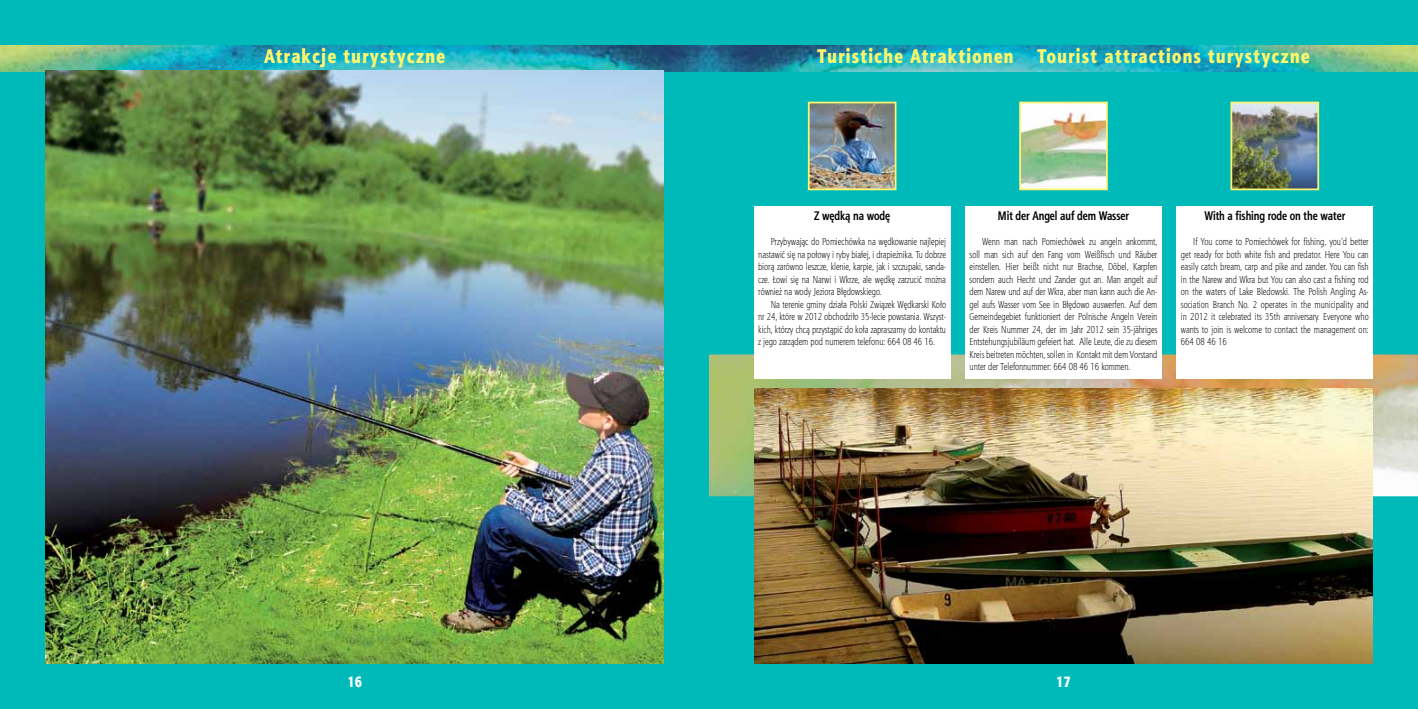
<style>
.page{position:relative;width:1418px;height:709px;background:#fff}
.page>*{position:absolute;margin:0;border:0;box-sizing:border-box;transform-origin:0 0}
.t1{font:20px "Aerton Cnd EFN Black";letter-spacing:.075em;color:#fff56d}
.t2{font:15px "Aerton Cnd EFN Black";color:#fff}
.t3{font:700 12.5px "Aerton Cnd EFN";color:#000}
.t4{font:300 10px/12.5px "Aerton Cnd EFN";color:#000;text-align:justify}
</style>
<div class="page">
<div style="left:0;top:0;width:1417px;height:709px;background:#00bab9"></div>
<img style="left:0;top:45px;width:709px;height:26px">
<img style="left:709px;top:45px;width:708px;height:26px">
<img style="left:45px;top:71px;width:619px;height:593px">
<img style="left:709px;top:354px;width:708px;height:142px">
<img style="left:1022px;top:105px;width:82px;height:82px">
<div style="left:1019px;top:102px;width:88px;height:88px;border:2px solid #fff570"></div>
<img style="left:810px;top:105px;width:83px;height:82px">
<div style="left:807px;top:102px;width:89px;height:88px;border:2px solid #fff570"></div>
<img style="left:1233px;top:105px;width:82px;height:82px">
<div style="left:1230px;top:102px;width:88px;height:88px;border:2px solid #fff570"></div>
<div style="left:754px;top:207px;width:196px;height:172px;background:#fff"></div>
<div style="left:965px;top:207px;width:196px;height:172px;background:#fff"></div>
<div style="left:1176px;top:207px;width:196px;height:172px;background:#fff"></div>
<img style="left:754px;top:389px;width:618px;height:275px">
<h1 class="t1" style="left:264px;top:44px;width:182px">Atrakcje turystyczne</h1>
<h1 class="t1" style="left:817px;top:44px;width:494px">Turistiche Atraktionen Tourist attractions turystyczne</h1>
<p class="t3" style="left:814px;top:208px;width:77px">Z wędką na wodę</p>
<p class="t4" style="left:758px;top:235px;width:189px;text-indent:12px">Przybywając do Pomiechówka na wędkowanie najlepiej nastawić się na połowy i ryby białej, i drapieżnika. Tu dobrze biorą zarówno leszcze, klenie, karpie, jak i szczupaki, sanda&shy;cze. Łowi się na Narwi i Wkrze, ale wędkę zarzucić można również na wody Jeziora Błędowskiego.</p>
<p class="t4" style="left:758px;top:298px;width:189px;text-indent:12px">Na terenie gminy działa Polski Związek Wędkarski Koło nr 24, które w 2012 obchodziło 35-lecie powstania. Wszyst&shy;kich, którzy chcą przystąpić do koła zapraszamy do kontaktu z jego zarządem pod numerem telefonu: 664 08 46 16.</p>
<p class="t3" style="left:998px;top:208px;width:132px">Mit der Angel auf dem Wasser</p>
<p class="t4" style="left:969px;top:235px;width:189px;text-indent:12px">Wenn man nach Pomiechówek zu angeln ankommt, soll man sich auf den Fang vom Weißfisch und Räuber einstellen. Hier beißt nicht nur Brachse, Döbel, Karpfen sondern auch Hecht und Zander gut an. Man angelt auf dem Narew und auf der Wkra, aber man kann auch die An&shy;gel aufs Wasser vom See in Błędowo auswerfen. Auf dem Gemeindegebiet funktioniert der Polnische Angeln Verein der Kreis Nummer 24, der im Jahr 2012 sein 35-jähriges Entstehungsjubiläum gefeiert hat. Alle Leute, die zu diesem Kreis beitreten möchten, sollen in Kontakt mit dem Vorstand unter der Telefonnummer: 664 08 46 16 kommen.</p>
<p class="t3" style="left:1204px;top:208px;width:142px">With a fishing rode on the water</p>
<p class="t4" style="left:1180px;top:235px;width:189px;text-indent:12px">If You come to Pomiechówek for fishing, you’d better get ready for both white fish and predator. Here You can easily catch bream, carp and pike and zander. You can fish in the Narew and Wkra but You can also cast a fishing rod on the waters of Lake Bledowski. The Polish Angling As&shy;sociation Branch No. 2 operates in the municipality and in 2012 it celebrated its 35th anniversary. Everyone who wants to join is welcome to contact the management on:<br>664 08 46 16</p>
<h2 class="t2" style="left:347px;top:672px;width:16px">16</h2>
<h2 class="t2" style="left:1056px;top:672px;width:16px">17</h2>
</div>
